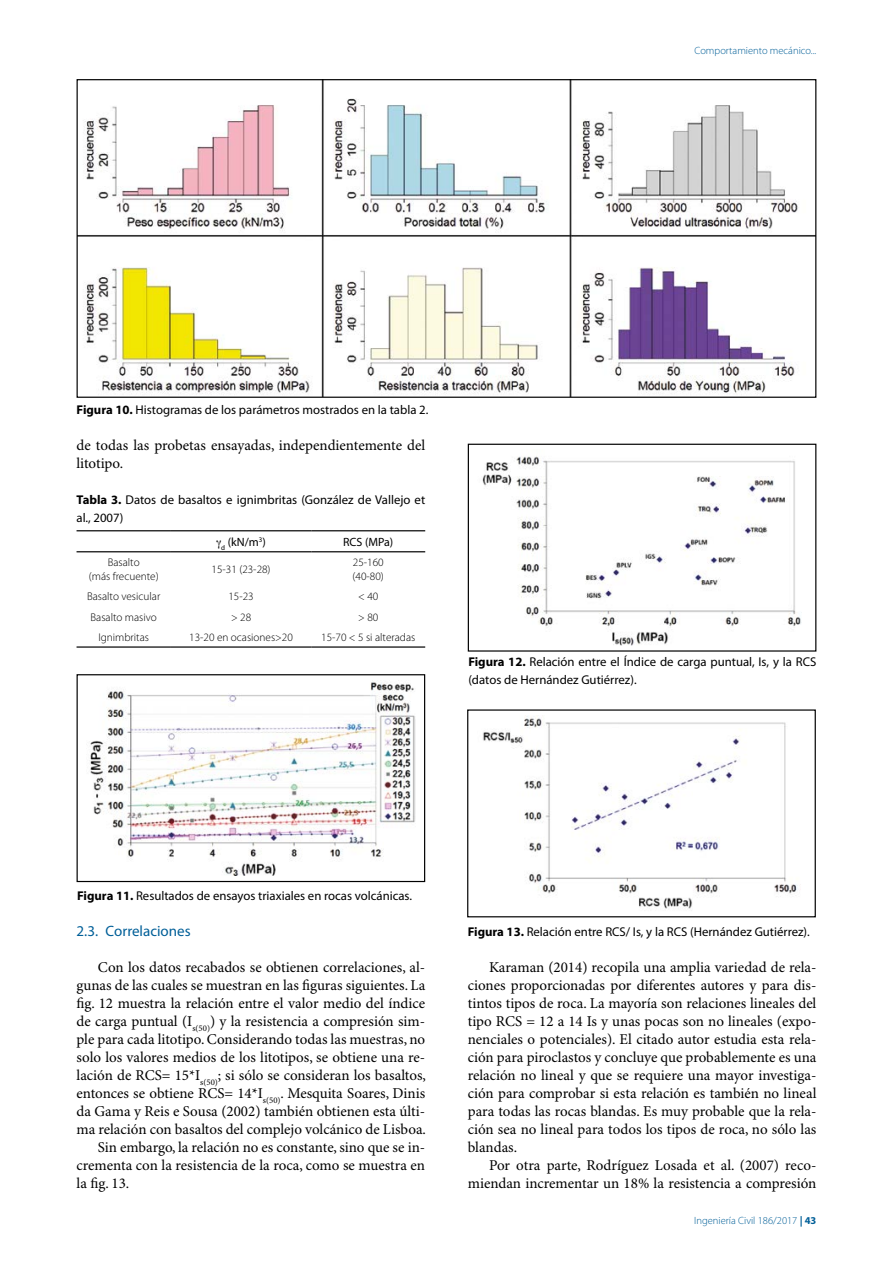
<style>
.page{position:relative;width:893px;height:1263px;background:#fff}
.page>*{position:absolute;margin:0;border:0;box-sizing:border-box;transform-origin:0 0}
.t1{font:15px/18px "Minion Pro";color:#000}
.t2{font:15px "Myriad Pro";color:#005f98}
.t3{font:12.75px/18px "Myriad Pro";color:#000}
.t4{font:12px "Myriad Pro";color:#000}
.t5{font:300 11.25px/13.5px "Myriad Pro";color:#000;text-align:center}
.t6{font:300 10.5px "Myriad Pro";color:#005f98}
.s1{font-weight:700}
</style>
<div class="page">
<hr style="left:77px;top:530px;width:94px;height:1px;background:#000">
<hr style="left:171px;top:530px;width:140px;height:1px;background:#000">
<hr style="left:311px;top:530px;width:114px;height:1px;background:#000">
<hr style="left:77px;top:551px;width:94px;height:1px;background:#000">
<hr style="left:171px;top:551px;width:140px;height:1px;background:#000">
<hr style="left:311px;top:551px;width:114px;height:1px;background:#000">
<hr style="left:77px;top:646px;width:94px;height:2px;background:#000">
<hr style="left:171px;top:646px;width:140px;height:2px;background:#000">
<hr style="left:311px;top:646px;width:114px;height:2px;background:#000">
<img style="left:90px;top:680px;width:325px;height:196px">
<div style="left:77px;top:674px;width:348px;height:208px;border:1px solid #000"></div>
<img style="left:482px;top:456px;width:320px;height:189px">
<div style="left:468px;top:444px;width:348px;height:208px;border:1px solid #000"></div>
<img style="left:483px;top:715px;width:315px;height:194px">
<div style="left:467px;top:709px;width:349px;height:208px;border:1px solid #000"></div>
<img style="left:79px;top:81px;width:735px;height:315px">
<p class="t6" style="left:694px;top:45px;width:123px">Comportamiento mecánico...</p>
<p class="t3" style="left:77px;top:401px;width:353px"><span class="s1">Figura 10.</span> Histogramas de los parámetros mostrados en la tabla 2.</p>
<p class="t1" style="left:77px;top:437px;width:350px">de todas las probetas ensayadas, independientemente del litotipo.</p>
<p class="t3" style="left:77px;top:491px;width:350px"><span class="s1">Tabla 3.</span> Datos de basaltos e ignimbritas (González de Vallejo et al., 2007)</p>
<p class="t4" style="left:221px;top:535px;width:46px"><sub>d</sub> (kN/m<sup>3</sup>)</p>
<p class="t4" style="left:343px;top:535px;width:52px">RCS (MPa)</p>
<p class="t5" style="left:89px;top:556px;width:71px">Basalto<br>(más frecuente)</p>
<p class="t5" style="left:212px;top:563px;width:61px">15-31 (23-28)</p>
<p class="t5" style="left:353px;top:556px;width:33px;text-align:left">25-160 (40-80)</p>
<p class="t5" style="left:87px;top:590px;width:75px">Basalto vesicular</p>
<p class="t5" style="left:228px;top:590px;width:27px">15-23</p>
<p class="t5" style="left:358px;top:590px;width:22px">&lt; 40</p>
<p class="t5" style="left:91px;top:610px;width:68px">Basalto masivo</p>
<p class="t5" style="left:231px;top:610px;width:22px">&gt; 28</p>
<p class="t5" style="left:358px;top:610px;width:22px">&gt; 80</p>
<p class="t5" style="left:98px;top:631px;width:52px">Ignimbritas</p>
<p class="t5" style="left:189px;top:631px;width:105px">13-20 en ocasiones&gt;20</p>
<p class="t5" style="left:321px;top:631px;width:96px">15-70 &lt; 5 si alteradas</p>
<p class="t3" style="left:468px;top:653px;width:350px"><span class="s1">Figura 12.</span> Relación entre el Índice de carga puntual, Is, y la RCS (datos de Hernández Gutiérrez).</p>
<p class="t3" style="left:77px;top:887px;width:336px"><span class="s1">Figura 11.</span> Resultados de ensayos triaxiales en rocas volcánicas.</p>
<p class="t2" style="left:77px;top:923px;width:116px">2.3. Correlaciones</p>
<p class="t1" style="left:98px;top:959px;width:329px">Con los datos recabados se obtienen correlaciones, al-</p>
<p class="t1" style="left:77px;top:977px;width:350px">gunas de las cuales se muestran en las figuras siguientes. La</p>
<p class="t1" style="left:77px;top:995px;width:350px">fig. 12 muestra la relación entre el valor medio del índice</p>
<p class="t1" style="left:77px;top:1013px;width:350px">de carga puntual (I<sub>s(50)</sub>) y la resistencia a compresión sim-</p>
<p class="t1" style="left:77px;top:1031px;width:350px">ple para cada litotipo. Considerando todas las muestras, no</p>
<p class="t1" style="left:77px;top:1049px;width:350px">solo los valores medios de los litotipos, se obtiene una re-</p>
<p class="t1" style="left:77px;top:1067px;width:351px">lación de RCS= 15*I<sub>s(50)</sub>; si sólo se consideran los basaltos,</p>
<p class="t1" style="left:77px;top:1085px;width:350px">entonces se obtiene RCS= 14*I<sub>s(50)</sub>. Mesquita Soares, Dinis</p>
<p class="t1" style="left:77px;top:1103px;width:350px">da Gama y Reis e Sousa (2002) también obtienen esta últi-</p>
<p class="t1" style="left:77px;top:1121px;width:351px">ma relación con basaltos del complejo volcánico de Lisboa.</p>
<p class="t1" style="left:98px;top:1139px;width:329px">Sin embargo, la relación no es constante, sino que se in-</p>
<p class="t1" style="left:77px;top:1157px;width:350px">crementa con la resistencia de la roca, como se muestra en</p>
<p class="t1" style="left:77px;top:1175px;width:54px">la fig. 13.</p>
<p class="t3" style="left:468px;top:923px;width:344px"><span class="s1">Figura 13.</span> Relación entre RCS/ Is, y la RCS (Hernández Gutiérrez).</p>
<p class="t1" style="left:468px;top:959px;width:350px;text-align:justify;text-indent:21px">Karaman (2014) recopila una amplia variedad de rela&shy;ciones proporcionadas por diferentes autores y para dis&shy;tintos tipos de roca. La mayoría son relaciones lineales del tipo RCS = 12 a 14 Is y unas pocas son no lineales (expo&shy;nenciales o potenciales). El citado autor estudia esta rela&shy;ción para piroclastos y concluye que probablemente es una relación no lineal y que se requiere una mayor investiga&shy;ción para comprobar si esta relación es también no lineal para todas las rocas blandas. Es muy probable que la rela&shy;ción sea no lineal para todos los tipos de roca, no sólo las blandas.</p>
<p class="t1" style="left:468px;top:1157px;width:350px;text-align:right">Por otra parte, Rodríguez Losada et al. (2007) reco&shy;miendan incrementar un 18% la resistencia a compresión</p>
<p class="t6" style="left:694px;top:1215px;width:124px">Ingeniería Civil 186/2017 <span class="s1">| 43</span></p>
</div>
